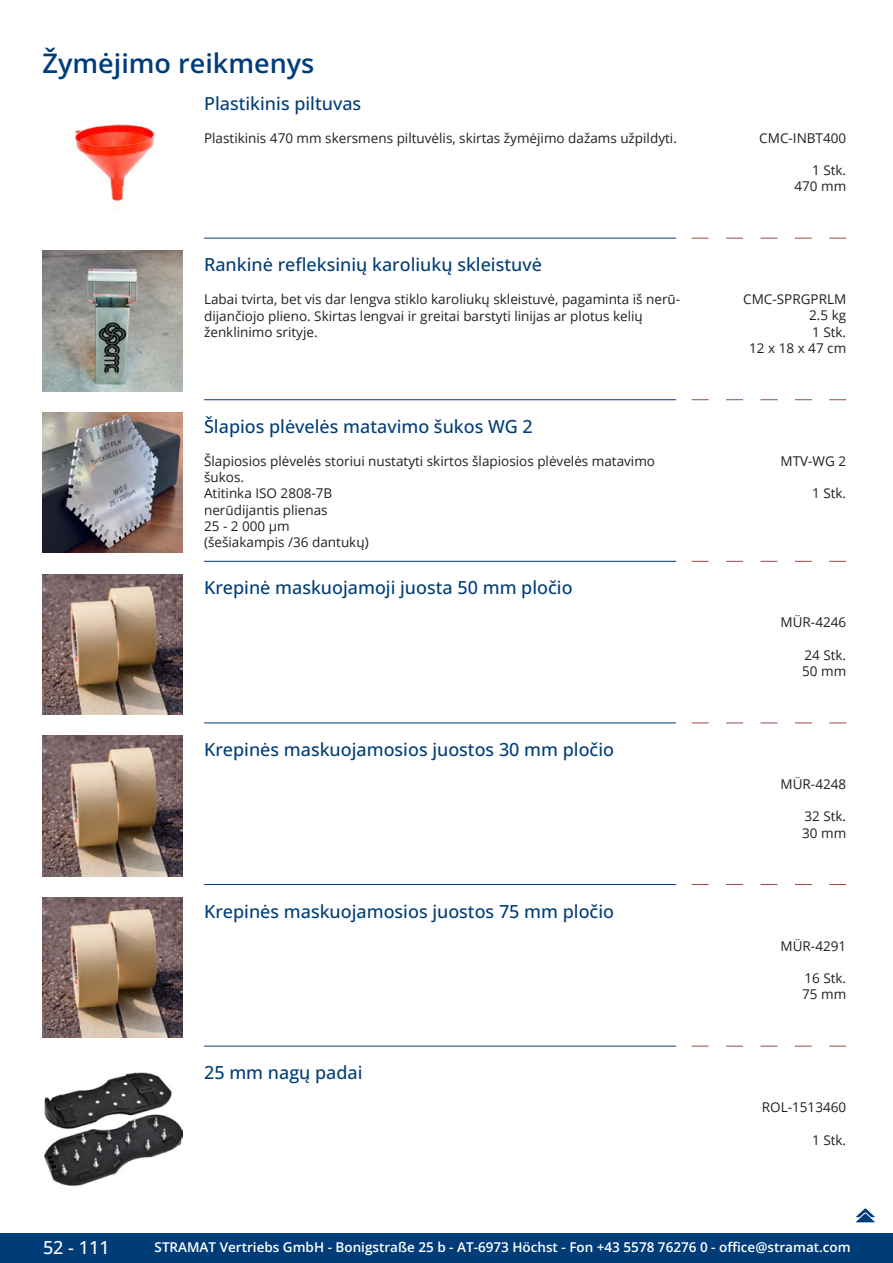
<style>
.page{position:relative;width:893px;height:1263px;background:#fff}
.page>*{position:absolute;margin:0;border:0;box-sizing:border-box;transform-origin:0 0}
.GruppeName{font:600 27px "Open Sans";color:#003d78}
.ArtikelName{font:500 18px "Open Sans";color:#003d78}
.t1{font:500 18px "Open Sans";color:#fff}
.Beschreibung{font:13.5px/16.2px "Open Sans";color:#231f20}
.ArtikelNummer{font:13.5px "Open Sans";color:#231f20}
.t2{font:600 13.5px "Open Sans";color:#fff}
</style>
<div class="page">
<div style="left:0;top:1233px;width:893px;height:30px;background:#003d78"></div>
<img style="left:73px;top:124px;width:82px;height:79px">
<img style="left:43px;top:251px;width:140px;height:140px">
<svg style="left:692px;top:238px;width:17px;height:1px"></svg>
<svg style="left:726px;top:238px;width:17px;height:1px"></svg>
<svg style="left:760px;top:238px;width:17px;height:1px"></svg>
<svg style="left:795px;top:238px;width:17px;height:1px"></svg>
<svg style="left:829px;top:238px;width:17px;height:1px"></svg>
<hr style="left:204px;top:238px;width:472px;height:1px;background:#003d78">
<img style="left:43px;top:412px;width:140px;height:141px">
<svg style="left:692px;top:399px;width:17px;height:1px"></svg>
<svg style="left:726px;top:399px;width:17px;height:1px"></svg>
<svg style="left:760px;top:399px;width:17px;height:1px"></svg>
<svg style="left:795px;top:399px;width:17px;height:1px"></svg>
<svg style="left:829px;top:399px;width:17px;height:1px"></svg>
<hr style="left:204px;top:399px;width:472px;height:1px;background:#003d78">
<img style="left:43px;top:574px;width:140px;height:140px">
<svg style="left:692px;top:561px;width:17px;height:1px"></svg>
<svg style="left:726px;top:561px;width:17px;height:1px"></svg>
<svg style="left:760px;top:561px;width:17px;height:1px"></svg>
<svg style="left:795px;top:561px;width:17px;height:1px"></svg>
<svg style="left:829px;top:561px;width:17px;height:1px"></svg>
<hr style="left:204px;top:561px;width:472px;height:1px;background:#003d78">
<img style="left:43px;top:736px;width:140px;height:140px">
<svg style="left:692px;top:723px;width:17px;height:1px"></svg>
<svg style="left:726px;top:723px;width:17px;height:1px"></svg>
<svg style="left:760px;top:723px;width:17px;height:1px"></svg>
<svg style="left:795px;top:723px;width:17px;height:1px"></svg>
<svg style="left:829px;top:723px;width:17px;height:1px"></svg>
<hr style="left:204px;top:723px;width:472px;height:1px;background:#003d78">
<img style="left:43px;top:897px;width:140px;height:140px">
<svg style="left:692px;top:884px;width:17px;height:1px"></svg>
<svg style="left:726px;top:884px;width:17px;height:1px"></svg>
<svg style="left:760px;top:884px;width:17px;height:1px"></svg>
<svg style="left:795px;top:884px;width:17px;height:1px"></svg>
<svg style="left:829px;top:884px;width:17px;height:1px"></svg>
<hr style="left:204px;top:884px;width:472px;height:1px;background:#003d78">
<img style="left:44px;top:1072px;width:139px;height:114px">
<svg style="left:692px;top:1046px;width:17px;height:1px"></svg>
<svg style="left:726px;top:1046px;width:17px;height:1px"></svg>
<svg style="left:760px;top:1046px;width:17px;height:1px"></svg>
<svg style="left:795px;top:1046px;width:17px;height:1px"></svg>
<svg style="left:829px;top:1046px;width:17px;height:1px"></svg>
<hr style="left:204px;top:1046px;width:472px;height:1px;background:#003d78">
<svg style="left:855px;top:1208px;width:21px;height:15px"></svg>
<p class="GruppeName" style="left:43px;top:44px;width:273px">Žymėjimo reikmenys</p>
<p class="ArtikelName" style="left:204px;top:91px;width:159px">Plastikinis piltuvas</p>
<p class="Beschreibung" style="left:204px;top:129px;width:474px">Plastikinis 470 mm skersmens piltuvėlis, skirtas žymėjimo dažams užpildyti.</p>
<p class="ArtikelNummer" style="left:759px;top:128px;width:88px">CMC-INBT400</p>
<p class="ArtikelNummer" style="left:812px;top:161px;width:36px">1 Stk.</p>
<p class="ArtikelNummer" style="left:794px;top:177px;width:53px">470 mm</p>
<p class="ArtikelName" style="left:204px;top:252px;width:339px">Rankinė refleksinių karoliukų skleistuvė</p>
<p class="Beschreibung" style="left:204px;top:291px;width:476px">Labai tvirta, bet vis dar lengva stiklo karoliukų skleistuvė, pagaminta iš nerū&shy;dijančiojo plieno. Skirtas lengvai ir greitai barstyti linijas ar plotus kelių ženklinimo srityje.</p>
<p class="ArtikelNummer" style="left:743px;top:290px;width:104px">CMC-SPRGPRLM</p>
<p class="ArtikelNummer" style="left:809px;top:306px;width:39px">2.5 kg</p>
<p class="ArtikelNummer" style="left:812px;top:322px;width:36px">1 Stk.</p>
<p class="ArtikelNummer" style="left:749px;top:339px;width:99px">12 x 18 x 47 cm</p>
<p class="ArtikelName" style="left:204px;top:414px;width:330px">Šlapios plėvelės matavimo šukos WG 2</p>
<p class="Beschreibung" style="left:204px;top:453px;width:452px">Šlapiosios plėvelės storiui nustatyti skirtos šlapiosios plėvelės matavimo šukos.<br>Atitinka ISO 2808-7B<br>nerūdijantis plienas<br>25 - 2 000 µm<br>(šešiakampis /36 dantukų)</p>
<p class="ArtikelNummer" style="left:781px;top:452px;width:67px">MTV-WG 2</p>
<p class="ArtikelNummer" style="left:812px;top:484px;width:36px">1 Stk.</p>
<p class="ArtikelName" style="left:204px;top:575px;width:370px">Krepinė maskuojamoji juosta 50 mm pločio</p>
<p class="ArtikelName" style="left:204px;top:737px;width:411px">Krepinės maskuojamosios juostos 30 mm pločio</p>
<p class="ArtikelName" style="left:204px;top:899px;width:411px">Krepinės maskuojamosios juostos 75 mm pločio</p>
<p class="ArtikelName" style="left:204px;top:1060px;width:160px">25 mm nagų padai</p>
<p class="ArtikelNummer" style="left:781px;top:613px;width:67px">MÜR-4246</p>
<p class="ArtikelNummer" style="left:804px;top:646px;width:43px">24 Stk.</p>
<p class="ArtikelNummer" style="left:802px;top:662px;width:46px">50 mm</p>
<p class="ArtikelNummer" style="left:781px;top:775px;width:67px">MÜR-4248</p>
<p class="ArtikelNummer" style="left:804px;top:807px;width:43px">32 Stk.</p>
<p class="ArtikelNummer" style="left:802px;top:823px;width:46px">30 mm</p>
<p class="ArtikelNummer" style="left:781px;top:936px;width:67px">MÜR-4291</p>
<p class="ArtikelNummer" style="left:804px;top:969px;width:43px">16 Stk.</p>
<p class="ArtikelNummer" style="left:802px;top:985px;width:46px">75 mm</p>
<p class="ArtikelNummer" style="left:762px;top:1098px;width:86px">ROL-1513460</p>
<p class="ArtikelNummer" style="left:812px;top:1130px;width:36px">1 Stk.</p>
<h2 class="t1" style="left:43px;top:1234px;width:68px">52 - 111</h2>
<p class="t2" style="left:155px;top:1238px;width:698px">STRAMAT Vertriebs GmbH - Bonigstraße 25 b - AT-6973 Höchst - Fon +43 5578 76276 0 - office@stramat.com</p>
</div>
